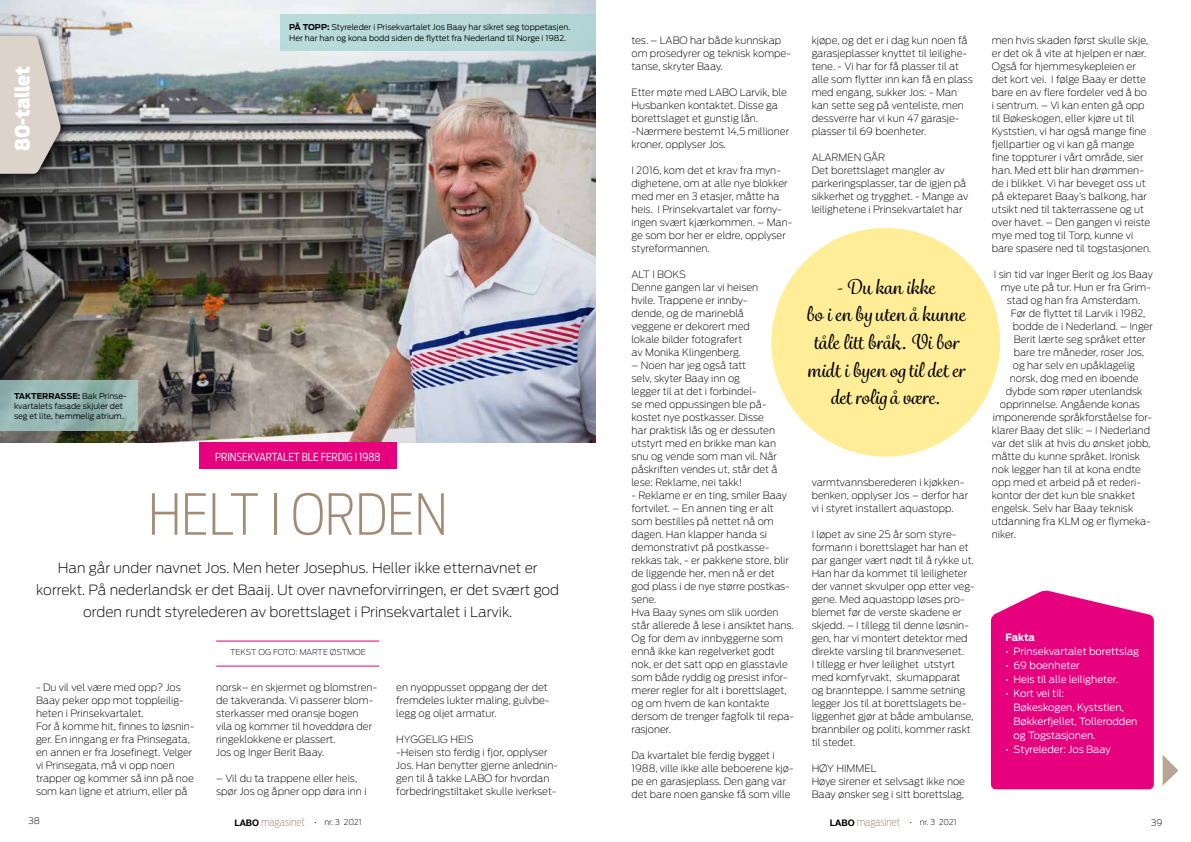
<style>
.page{position:relative;width:1191px;height:842px;background:#fff}
.page>*{position:absolute;margin:0;border:0;box-sizing:border-box;transform-origin:0 0}
.t1{font:200 56px "Antenna Cond";color:#a28b77}
.t2{font:500 19.8px/27.6px "Grafolita Script";color:#000;text-align:center}
.t3{font:900 19.8px "Antenna Cond";letter-spacing:-.005em;color:#fff}
.t4{font:200 14px/22px "Antenna";color:#000;text-align:center}
.t5{font:200 11px "Antenna Cond";color:#a28b77}
.t6{font:300 11px "Antenna Cond";color:#fff}
.t7{font:200 10px/13px "Antenna";color:#000}
.t8{font:300 10px/14px "Antenna";color:#fff}
.t9{font:700 10px "Antenna";letter-spacing:-.01em;color:#fff}
.t10{font:200 9px "Antenna";color:#000}
.t11{font:300 8px/10px "Antenna";color:#000}
.t12{font:200 8px "Antenna";color:#000}
.s1{font-weight:700}
.s2{font-family:"Helvetica Neue";font-weight:700;font-size:9px;color:#000}
.s3{font-family:"Antenna";font-size:8px;color:#000}
.s4{font-family:"Antenna";font-size:7.9px;color:#000}
</style>
<div class="page">
<img style="left:0;top:0;width:595px;height:442px">
<hr style="left:216px;top:641px;width:163px;height:1px;background:#e6007d">
<hr style="left:216px;top:666px;width:163px;height:1px;background:#e6007d">
<div style="left:0;top:31px;width:70px;height:153px;background:#000;opacity:.65"></div>
<svg style="left:0;top:36px;width:61px;height:138px;background:#cac4be"></svg>
<div style="left:991px;top:590px;width:162px;height:199px;background:#e6007d"></div>
<div style="left:771px;top:228px;width:229px;height:229px;background:#ffed97;border-radius:50%"></div>
<svg style="left:1162px;top:755px;width:16px;height:31px"></svg>
<div style="left:199px;top:442px;width:197px;height:27px;background:#e6007d"></div>
<div style="left:280px;top:14px;width:315px;height:37px;background:#b7d9da"></div>
<svg style="left:0;top:380px;width:138px;height:51px;background:#95b6b2"></svg>
<h2 class="t3" style="left:11px;top:151px;width:86px;rotate:-90deg">80-tallet</h2>
<p class="t11" style="left:289px;top:23px;width:282px"><span class="s1">PÅ TOPP:</span> Styreleder i Prisekvartalet Jos Baay har sikret seg toppetasjen.<br>Her har han og kona bodd siden de flyttet fra Nederland til Norge i 1982.</p>
<p class="t11" style="left:14px;top:391px;width:114px"><span class="s1">TAKTERRASSE:</span> Bak Prinse&shy;kvartalets fasade skjuler det seg et lite, hemmelig atrium.</p>
<p class="t6" style="left:215px;top:450px;width:167px">PRINSEKVARTALET BLE FERDIG I 1988</p>
<h1 class="t1" style="left:148px;top:481px;width:301px">HELT I ORDEN</h1>
<h3 class="t4" style="left:36px;top:556px;width:524px">Han går under navnet Jos. Men heter Josephus. Heller ikke etternavnet er korrekt. På nederlandsk er det Baaij. Ut over navneforvirringen, er det svært god orden rundt styrelederen av borettslaget i Prinsekvartalet i Larvik.</h3>
<p class="t12" style="left:230px;top:648px;width:137px">TEKST OG FOTO: MARTE ØSTMOE</p>
<p class="t7" style="left:36px;top:681px;width:160px">- Du vil vel være med opp? Jos<br>Baay peker opp mot toppleilig&shy;heten i Prinsekvartalet.<br>For å komme hit, finnes to løsnin&shy;ger. En inngang er fra Prinsegata, en annen er fra Josefinegt. Velger vi Prinsegata, må vi opp noen trapper og kommer så inn på noe som kan ligne et atrium, eller på</p>
<p class="t7" style="left:216px;top:681px;width:163px">norsk– en skjermet og blomstren&shy;de takveranda. Vi passerer blom&shy;sterkasser med oransje bogen<br>vila og kommer til hoveddøra der ringeklokkene er plassert.<br>Jos og Inger Berit Baay.</p>
<p class="t7" style="left:216px;top:772px;width:152px">– Vil du ta trappene eller heis, spør Jos og åpner opp døra inn i</p>
<p class="t7" style="left:396px;top:681px;width:155px">en nyoppusset oppgang der det fremdeles lukter maling, gulvbe&shy;legg og oljet armatur.</p>
<p class="t7" style="left:396px;top:733px;width:163px">HYGGELIG HEIS<br>-Heisen sto ferdig i fjor, opplyser<br>Jos. Han benytter gjerne anlednin&shy;gen til å takke LABO for hvordan forbedringstiltaket skulle iverkset-</p>
<p class="t7" style="left:631px;top:34px;width:161px">tes. – LABO har både kunnskap om prosedyrer og teknisk kompe&shy;tanse, skryter Baay.</p>
<p class="t7" style="left:631px;top:86px;width:159px">Etter møte med LABO Larvik, ble<br>Husbanken kontaktet. Disse ga borettslaget et gunstig lån. -Nærmere bestemt 14,5 millioner kroner, opplyser Jos.</p>
<p class="t7" style="left:631px;top:164px;width:162px">I 2016, kom det et krav fra myn&shy;dighetene, om at alle nye blokker med mer en 3 etasjer, måtte ha heis. I Prinsekvartalet var forny&shy;ingen svært kjærkommen. – Man&shy;ge som bor her er eldre, opplyser styreformannen.</p>
<p class="t7" style="left:631px;top:268px;width:128px">ALT I BOKS<br>Denne gangen lar vi heisen hvile. Trappene er innby&shy;dende, og de marineblå veggene er dekorert med lokale bilder fotografert<br>av Monika Klingenberg.</p>
<p class="t7" style="left:631px;top:359px;width:148px">– Noen har jeg også tatt<br>selv, skyter Baay inn og<br>legger til at det i forbindel-<br>se med oppussingen ble på&shy;kostet nye postkasser. Disse har praktisk lås og er dessuten utstyrt med en brikke man kan snu og vende som man vil. Når påskriften vendes ut, står det å lese: Reklame, nei takk!</p>
<p class="t7" style="left:631px;top:489px;width:164px">- Reklame er en ting, smiler Baay fortvilet. – En annen ting er alt som bestilles på nettet nå om dagen. Han klapper handa si demonstrativt på postkasse&shy;rekkas tak, - er pakkene store, blir de liggende her, men nå er det god plass i de nye større postkas&shy;sene.<br>Hva Baay synes om slik uorden står allerede å lese i ansiktet hans.<br>Og for dem av innbyggerne som ennå ikke kan regelverket godt nok, er det satt opp en glasstavle som både ryddig og presist infor&shy;merer regler for alt i borettslaget, og om hvem de kan kontakte dersom de trenger fagfolk til repa&shy;rasjoner.</p>
<p class="t7" style="left:631px;top:749px;width:164px">Da kvartalet ble ferdig bygget i 1988, ville ikke alle beboerene kjø&shy;pe en garasjeplass. Den gang var det bare noen ganske få som ville</p>
<p class="t7" style="left:811px;top:34px;width:163px">kjøpe, og det er i dag kun noen få garasjeplasser knyttet til leilighe&shy;tene. - Vi har for få plasser til at alle som flytter inn kan få en plass med engang, sukker Jos: - Man kan sette seg på venteliste, men dessverre har vi kun 47 garasje&shy;plasser til 69 boenheter.</p>
<p class="t7" style="left:811px;top:151px;width:158px">ALARMEN GÅR<br>Det borettslaget mangler av parkeringsplasser, tar de igjen på sikkerhet og trygghet. - Mange av leilighetene i Prinsekvartalet har</p>
<h2 class="t2" style="left:806px;top:274px;width:160px">- Du kan ikke<br>bo i en by uten å kunne tåle litt bråk. Vi bor midt i byen og til det er det rolig å være.</h2>
<p class="t7" style="left:811px;top:476px;width:158px">varmtvannsberederen i kjøkken&shy;benken, opplyser Jos – derfor har vi i styret installert aquastopp.</p>
<p class="t7" style="left:811px;top:528px;width:164px">I løpet av sine 25 år som styre&shy;formann i borettslaget har han et par ganger vært nødt til å rykke ut.<br>Han har da kommet til leiligheter der vannet skvulper opp etter veg&shy;gene. Med aquastopp løses pro&shy;blemet før de verste skadene er skjedd. – I tillegg til denne løsnin&shy;gen, har vi montert detektor med direkte varsling til brannvesenet.<br>I tillegg er hver leilighet utstyrt med komfyrvakt, skumapparat og brannteppe. I samme setning legger Jos til at borettslagets be&shy;liggenhet gjør at både ambulanse, brannbiler og politi, kommer raskt til stedet.</p>
<p class="t7" style="left:811px;top:762px;width:155px">HØY HIMMEL<br>Høye sirener et selvsagt ikke noe<br>Baay ønsker seg i sitt borettslag,</p>
<p class="t7" style="left:991px;top:34px;width:161px">men hvis skaden først skulle skje, er det ok å vite at hjelpen er nær.<br>Også for hjemmesykepleien er det kort vei. I følge Baay er dette bare en av flere fordeler ved å bo i sentrum. – Vi kan enten gå opp til Bøkeskogen, eller kjøre ut til<br>Kyststien, vi har også mange fine fjellpartier og vi kan gå mange fine toppturer i vårt område, sier han. Med ett blir han drømmen&shy;de i blikket. Vi har beveget oss ut på ekteparet Baay’s balkong, har utsikt ned til takterrassene og ut over havet. – Den gangen vi reiste mye med tog til Torp, kunne vi bare spasere ned til togstasjonen.</p>
<p class="t7" style="left:993px;top:268px;width:161px">I sin tid var Inger Berit og Jos Baay</p>
<p class="t7" style="left:1000px;top:281px;width:152px">mye ute på tur. Hun er fra Grim-</p>
<p class="t7" style="left:1006px;top:294px;width:135px">stad og han fra Amsterdam.</p>
<p class="t7" style="left:1010px;top:307px;width:136px">Før de flyttet til Larvik i 1982,</p>
<p class="t7" style="left:1012px;top:320px;width:142px">bodde de i Nederland. – Inger</p>
<p class="t7" style="left:1013px;top:333px;width:133px">Berit lærte seg språket etter</p>
<p class="t7" style="left:1013px;top:346px;width:132px">bare tre måneder, roser Jos,</p>
<p class="t7" style="left:1012px;top:359px;width:124px">og har selv en upåklagelig</p>
<p class="t7" style="left:1009px;top:372px;width:130px">norsk, dog med en iboende</p>
<p class="t7" style="left:1005px;top:385px;width:138px">dybde som røper utenlandsk</p>
<p class="t7" style="left:999px;top:398px;width:142px">opprinnelse. Angående konas</p>
<p class="t7" style="left:992px;top:411px;width:161px">imponerende språkforståelse for-</p>
<p class="t7" style="left:991px;top:424px;width:160px">klarer Baay det slik: – I Nederland</p>
<p class="t7" style="left:991px;top:437px;width:160px">var det slik at hvis du ønsket jobb,</p>
<p class="t7" style="left:991px;top:450px;width:150px">måtte du kunne språket. Ironisk</p>
<p class="t7" style="left:991px;top:463px;width:151px">nok legger han til at kona endte</p>
<p class="t7" style="left:991px;top:476px;width:151px">opp med et arbeid på et rederi-</p>
<p class="t7" style="left:991px;top:489px;width:145px">kontor der det kun ble snakket</p>
<p class="t7" style="left:991px;top:502px;width:143px">engelsk. Selv har Baay teknisk</p>
<p class="t7" style="left:991px;top:515px;width:161px">utdanning fra KLM og er flymeka-</p>
<p class="t7" style="left:991px;top:528px;width:26px">niker.</p>
<p class="t9" style="left:1005px;top:631px;width:31px">Fakta</p>
<p class="t8" style="left:1005px;top:644px;width:135px">• Prinsekvartalet borettslag</p>
<p class="t8" style="left:1005px;top:658px;width:76px">• 69 boenheter</p>
<p class="t8" style="left:1005px;top:672px;width:114px">• Heis til alle leiligheter.</p>
<p class="t8" style="left:1013px;top:686px;width:125px;text-indent:-8px">• Kort vei til:<br>Bøkeskogen, Kyststien,<br>Bøkkerfjellet, Tollerodden og Togstasjonen.</p>
<p class="t8" style="left:1005px;top:742px;width:107px">• Styreleder: Jos Baay</p>
<p class="t10" style="left:28px;top:816px;width:13px">38</p>
<p class="t5" style="left:234px;top:815px;width:129px"><span class="s2">LABO</span> magasinet <span class="s3">• nr. 3 2021</span></p>
<p class="t5" style="left:830px;top:815px;width:128px"><span class="s2">LABO</span> magasinet <span class="s4">• nr. 3 2021</span></p>
<p class="t10" style="left:1151px;top:817px;width:13px">39</p>
</div>
